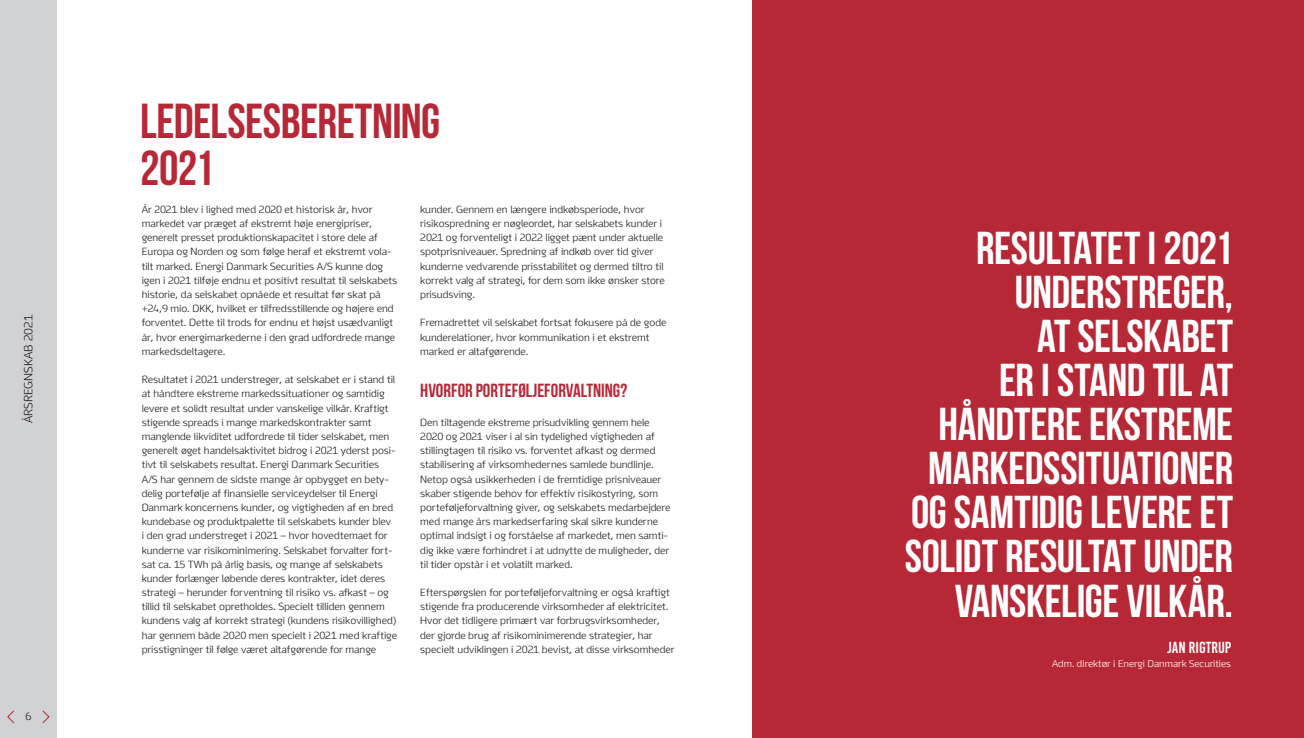
<style>
.page{position:relative;width:1304px;height:738px;background:#fff}
.page>*{position:absolute;margin:0;border:0;box-sizing:border-box;transform-origin:0 0}
.ED18_-_Heading_H1{font:49px "Bebas Neue";letter-spacing:-.01em;color:#b72837}
.ED18_Quote_big{font:46px/44px "Bebas Neue";letter-spacing:-.01em;color:#fff;text-align:right}
.ED18_subhead_level_1{font:19px "Bebas Neue";color:#b72837}
.ED18_Quote_big_sende{font:16px "Bebas Kai";color:#fff}
.t1{font:300 12px "Energi";color:#231f20}
.t2{font:300 11px "Energi";color:#231f20}
.ED18_basic_text{font:300 10.5px/14.2px "Energi";color:#231f20}
.ED18_Quote_big_sende-2{font:300 10px "Energi";color:#fff}
</style>
<div class="page">
<div style="left:752px;top:0;width:552px;height:737px;background:#b72837"></div>
<div style="left:0;top:0;width:57px;height:737px;background:#d1d2d4"></div>
<svg style="left:7px;top:710px;width:7px;height:13px"></svg>
<svg style="left:42px;top:710px;width:8px;height:13px"></svg>
<p class="t1" style="left:22px;top:423px;width:110px;rotate:-90deg">ÅRSREGNSKAB 2021</p>
<p class="t2" style="left:25px;top:710px;width:8px">6</p>
<p class="ED18_-_Heading_H1" style="left:140px;top:94px;width:302px">LEDELSESBERETNING</p>
<p class="ED18_-_Heading_H1" style="left:140px;top:140px;width:76px">2021</p>
<p class="ED18_basic_text" style="left:142px;top:202px;width:257px">År 2021 blev i lighed med 2020 et historisk år, hvor markedet var præget af ekstremt høje energipriser, generelt presset produktionskapacitet i store dele af Europa og Norden og som følge heraf et ekstremt vola&shy;tilt marked. Energi Danmark Securities A/S kunne dog igen i 2021 tilføje endnu et positivt resultat til selskabets historie, da selskabet opnåede et resultat før skat på +24,9 mio. DKK, hvilket er tilfredsstillende og højere end forventet. Dette til trods for endnu et højst usædvanligt år, hvor energimarkederne i den grad udfordrede mange markedsdeltagere.</p>
<p class="ED18_basic_text" style="left:142px;top:372px;width:257px">Resultatet i 2021 understreger, at selskabet er i stand til at håndtere ekstreme markedssituationer og samtidig levere et solidt resultat under vanskelige vilkår. Kraftigt stigende spreads i mange markedskontrakter samt manglende likviditet udfordrede til tider selskabet, men generelt øget handelsaktivitet bidrog i 2021 yderst posi&shy;tivt til selskabets resultat. Energi Danmark Securities A/S har gennem de sidste mange år opbygget en bety&shy;delig portefølje af finansielle serviceydelser til Energi Danmark koncernens kunder, og vigtigheden af en bred kundebase og produktpalette til selskabets kunder blev<br>i den grad understreget i 2021 – hvor hovedtemaet for kunderne var risikominimering. Selskabet forvalter fort&shy;sat ca. 15 TWh på årlig basis, og mange af selskabets kunder forlænger løbende deres kontrakter, idet deres strategi – herunder forventning til risiko vs. afkast – og tillid til selskabet opretholdes. Specielt tilliden gennem kundens valg af korrekt strategi (kundens risikovillighed) har gennem både 2020 men specielt i 2021 med kraftige prisstigninger til følge været altafgørende for mange</p>
<p class="ED18_basic_text" style="left:420px;top:202px;width:246px">kunder. Gennem en længere indkøbsperiode, hvor risikospredning er nøgleordet, har selskabets kunder i 2021 og forventeligt i 2022 ligget pænt under aktuelle spotprisniveauer. Spredning af indkøb over tid giver kunderne vedvarende prisstabilitet og dermed tiltro til korrekt valg af strategi, for dem som ikke ønsker store prisudsving.</p>
<p class="ED18_basic_text" style="left:420px;top:316px;width:248px">Fremadrettet vil selskabet fortsat fokusere på de gode kunderelationer, hvor kommunikation i et ekstremt marked er altafgørende.</p>
<p class="ED18_subhead_level_1" style="left:420px;top:380px;width:208px">HVORFOR PORTEFØLJEFORVALTNING?</p>
<p class="ED18_basic_text" style="left:420px;top:415px;width:252px">Den tiltagende ekstreme prisudvikling gennem hele 2020 og 2021 viser i al sin tydelighed vigtigheden af stillingtagen til risiko vs. forventet afkast og dermed stabilisering af virksomhedernes samlede bundlinje.<br>Netop også usikkerheden i de fremtidige prisniveauer skaber stigende behov for effektiv risikostyring, som porteføljeforvaltning giver, og selskabets medarbejdere med mange års markedserfaring skal sikre kunderne optimal indsigt i og forståelse af markedet, men samti&shy;dig ikke være forhindret i at udnytte de muligheder, der til tider opstår i et volatilt marked.</p>
<p class="ED18_basic_text" style="left:420px;top:585px;width:256px">Efterspørgslen for porteføljeforvaltning er også kraftigt stigende fra producerende virksomheder af elektricitet.<br>Hvor det tidligere primært var forbrugsvirksomheder, der gjorde brug af risikominimerende strategier, har specielt udviklingen i 2021 bevist, at disse virksomheder</p>
<p class="ED18_Quote_big" style="left:905px;top:225px;width:330px">RESULTATET I 2021<br>UNDERSTREGER,<br>AT SELSKABET<br>ER I STAND TIL AT<br>HÅNDTERE EKSTREME<br>MARKEDSSITUATIONER<br>OG SAMTIDIG LEVERE ET<br>SOLIDT RESULTAT UNDER<br>VANSKELIGE VILKÅR.</p>
<p class="ED18_Quote_big_sende" style="left:1167px;top:638px;width:66px">JAN RIGTRUP</p>
<p class="ED18_Quote_big_sende-2" style="left:1052px;top:657px;width:180px">Adm. direktør i Energi Danmark Securities</p>
</div>
